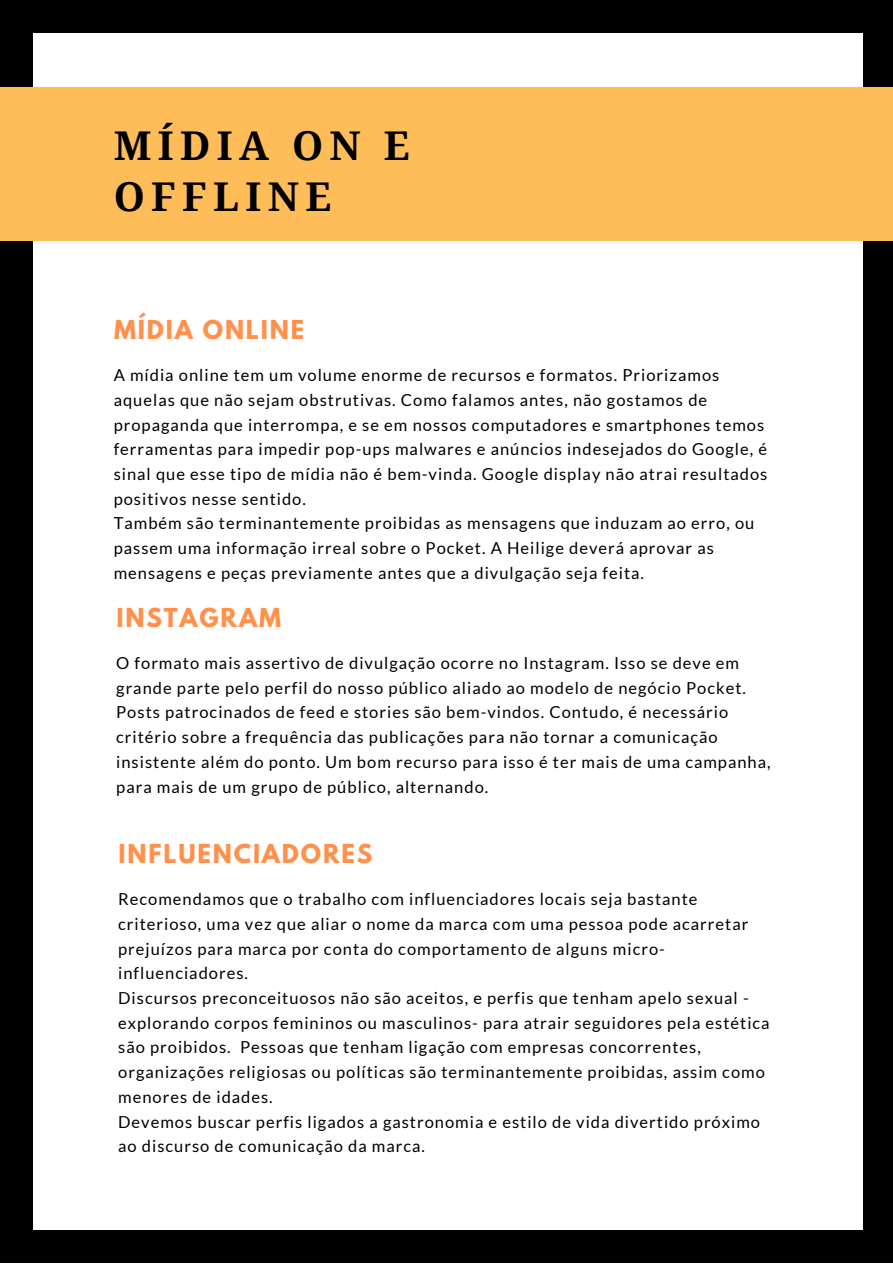
<style>
.page{position:relative;width:893px;height:1264px;background:#fff}
.page>*{position:absolute;margin:0;border:0;box-sizing:border-box;transform-origin:0 0}
.t1{font:700 39.6px/50.6px "Droid Serif";letter-spacing:.16em;color:#000}
.t2{font:700 23.1px "League Spartan";letter-spacing:.08em;color:#ff914d}
.t3{font:16.5px/24.8px "Lato";letter-spacing:.06em;color:#000}
</style>
<div class="page">
<div style="left:0;top:0;width:892px;height:1262px;background:#000"></div>
<div style="left:34px;top:33px;width:828px;height:1196px;background:#fff"></div>
<div style="left:0;top:87px;width:892px;height:153px;background:#ffbd59"></div>
<h1 class="t1" style="left:114px;top:121px;width:297px">MÍDIA ON E<br>OFFLINE</h1>
<h2 class="t2" style="left:114px;top:318px;width:192px">MÍDIA ONLINE</h2>
<p class="t3" style="left:114px;top:362px;width:655px">A mídia online tem um volume enorme de recursos e formatos. Priorizamos aquelas que não sejam obstrutivas. Como falamos antes, não gostamos de propaganda que interrompa, e se em nossos computadores e smartphones temos ferramentas para impedir pop-ups malwares e anúncios indesejados do Google, é sinal que esse tipo de mídia não é bem-vinda. Google display não atrai resultados positivos nesse sentido.<br>Também são terminantemente proibidas as mensagens que induzam ao erro, ou passem uma informação irreal sobre o Pocket. A Heilige deverá aprovar as mensagens e peças previamente antes que a divulgação seja feita.</p>
<h2 class="t2" style="left:117px;top:606px;width:166px">INSTAGRAM</h2>
<p class="t3" style="left:116px;top:650px;width:656px">O formato mais assertivo de divulgação ocorre no Instagram. Isso se deve em grande parte pelo perfil do nosso público aliado ao modelo de negócio Pocket.<br>Posts patrocinados de feed e stories são bem-vindos. Contudo, é necessário critério sobre a frequência das publicações para não tornar a comunicação insistente além do ponto. Um bom recurso para isso é ter mais de uma campanha, para mais de um grupo de público, alternando.</p>
<h2 class="t2" style="left:118px;top:842px;width:255px">INFLUENCIADORES</h2>
<p class="t3" style="left:118px;top:886px;width:653px">Recomendamos que o trabalho com influenciadores locais seja bastante criterioso, uma vez que aliar o nome da marca com uma pessoa pode acarretar prejuízos para marca por conta do comportamento de alguns micro&shy;influenciadores.<br>Discursos preconceituosos não são aceitos, e perfis que tenham apelo sexual - explorando corpos femininos ou masculinos- para atrair seguidores pela estética são proibidos. Pessoas que tenham ligação com empresas concorrentes, organizações religiosas ou políticas são terminantemente proibidas, assim como menores de idades.<br>Devemos buscar perfis ligados a gastronomia e estilo de vida divertido próximo ao discurso de comunicação da marca.</p>
</div>
